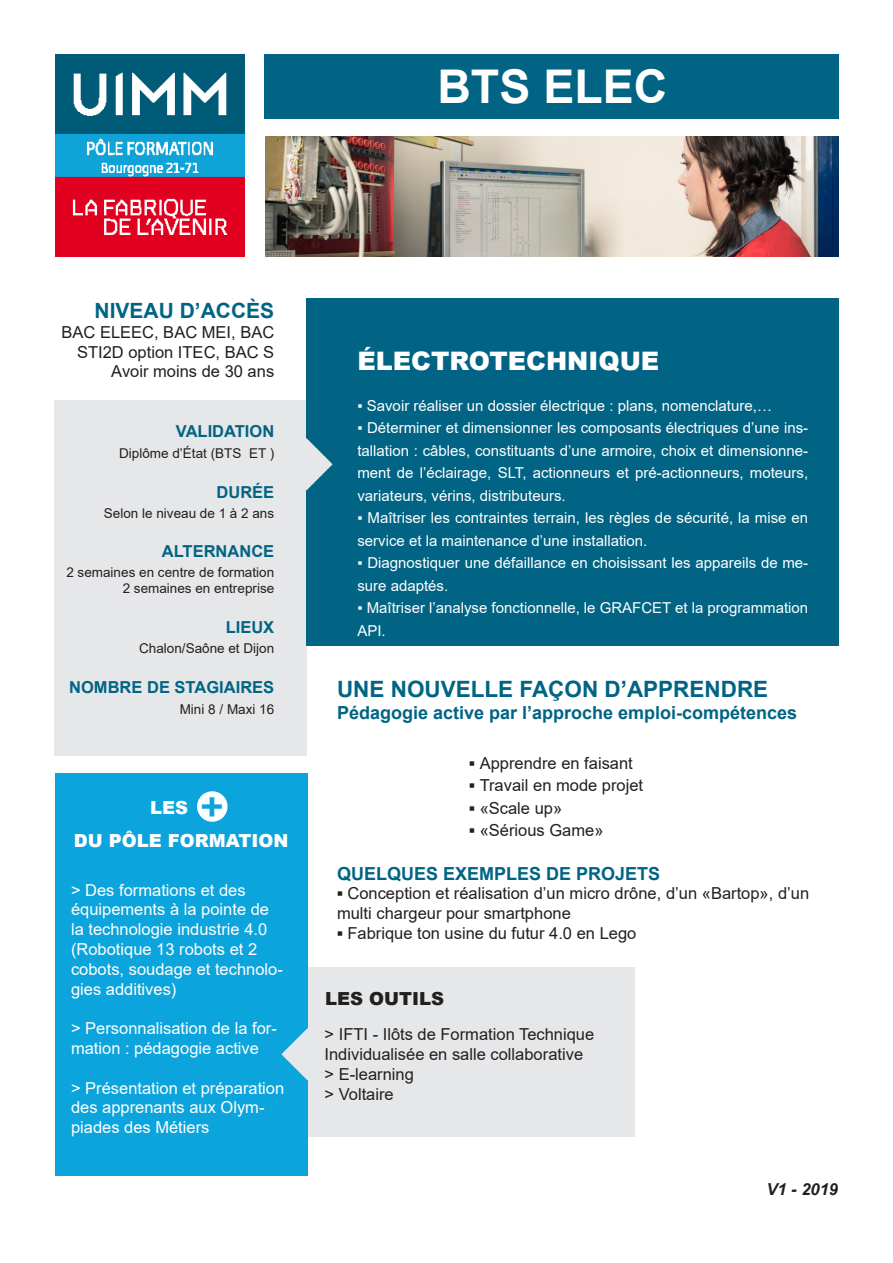
<style>
.page{position:relative;width:893px;height:1263px;background:#fff}
.page>*{position:absolute;margin:0;border:0;box-sizing:border-box;transform-origin:0 0}
.t1{font:700 46.5px "Arial";color:#fff}
.t2{font:35.7px "Blackoak Std";color:#0ca4dc}
.t3{font:900 25.5px "Arial";color:#fff}
.t4{font:700 22.5px "Arial";color:#016484}
.t5{font:700 21px "Arial";color:#016484}
.t6{font:700 18px "Arial";color:#016484}
.t7{font:900 18px "Arial";color:#fff}
.t8{font:900 18px "Arial";color:#231f20}
.t9{font:16.5px/19.8px "Arial";color:#231f20;text-align:right}
.t10{font:16.5px/19.8px "Arial";color:#fff}
.t11{font:700 16.5px "Arial";color:#016484}
.t12{font:italic 700 16.5px "Arial";color:#231f20}
.t13{font:15px/22.5px "Arial";color:#fff}
.t14{font:13.5px "Arial";color:#231f20}
.s1{font-weight:700}
</style>
<div class="page">
<div style="left:55px;top:400px;width:252px;height:356px;background:#e6e7e9"></div>
<div style="left:307px;top:967px;width:328px;height:170px;background:#e6e7e9"></div>
<div style="left:265px;top:54px;width:574px;height:65px;background:#016484"></div>
<div style="left:306px;top:298px;width:533px;height:348px;background:#016484"></div>
<img style="left:266px;top:136px;width:573px;height:120px">
<svg style="left:306px;top:438px;width:27px;height:52px"></svg>
<img style="left:55px;top:54px;width:189px;height:202px">
<div style="left:55px;top:773px;width:252px;height:402px;background:#0ca4dc"></div>
<div style="left:197px;top:791px;width:31px;height:31px;background:#fff;border-radius:50%"></div>
<svg style="left:281px;top:1028px;width:27px;height:52px"></svg>
<p class="t1" style="left:437px;top:53px;width:231px">BTS ELEC</p>
<p class="t5" style="left:95px;top:296px;width:181px">NIVEAU D’ACCÈS</p>
<p class="t9" style="left:62px;top:322px;width:214px">BAC ELEEC, BAC MEI, BAC<br>STI2D option ITEC, BAC S</p>
<p class="t9" style="left:111px;top:362px;width:164px">Avoir moins de 30 ans</p>
<p class="t11" style="left:176px;top:420px;width:100px">VALIDATION</p>
<p class="t14" style="left:119px;top:444px;width:157px">Diplôme d’État (BTS ET )</p>
<p class="t11" style="left:216px;top:480px;width:59px">DURÉE</p>
<p class="t14" style="left:104px;top:503px;width:172px">Selon le niveau de 1 à 2 ans</p>
<p class="t11" style="left:162px;top:540px;width:114px">ALTERNANCE</p>
<p class="t14" style="left:66px;top:563px;width:209px">2 semaines en centre de formation</p>
<p class="t14" style="left:123px;top:579px;width:153px">2 semaines en entreprise</p>
<p class="t11" style="left:226px;top:615px;width:50px">LIEUX</p>
<p class="t14" style="left:139px;top:639px;width:137px">Chalon/Saône et Dijon</p>
<p class="t11" style="left:69px;top:676px;width:207px">NOMBRE DE STAGIAIRES</p>
<p class="t14" style="left:180px;top:700px;width:96px">Mini 8 / Maxi 16</p>
<p class="t2" style="left:200px;top:780px;width:25px">+</p>
<p class="t7" style="left:150px;top:794px;width:63px">LES +</p>
<p class="t7" style="left:74px;top:827px;width:216px">DU PÔLE FORMATION</p>
<p class="t10" style="left:71px;top:880px;width:213px">&gt; Des formations et des équipements à la pointe de la technologie industrie 4.0 (Robotique 13 robots et 2 cobots, soudage et technolo&shy;gies additives)</p>
<p class="t10" style="left:71px;top:1018px;width:207px">&gt; Personnalisation de la for&shy;mation : pédagogie active</p>
<p class="t10" style="left:71px;top:1078px;width:215px">&gt; Présentation et préparation des apprenants aux Olym&shy;piades des Métiers</p>
<p class="t3" style="left:357px;top:342px;width:304px">ÉLECTROTECHNIQUE</p>
<p class="t13" style="left:357px;top:394px;width:416px">▪ Savoir réaliser un dossier électrique : plans, nomenclature,…</p>
<p class="t13" style="left:357px;top:417px;width:452px;text-align:justify">▪ Déterminer et dimensionner les composants électriques d’une ins&shy;tallation : câbles, constituants d’une armoire, choix et dimensionne&shy;ment de l’éclairage, SLT, actionneurs et pré-actionneurs, moteurs, variateurs, vérins, distributeurs.</p>
<p class="t13" style="left:357px;top:507px;width:452px">▪ Maîtriser les contraintes terrain, les règles de sécurité, la mise en service et la maintenance d’une installation.</p>
<p class="t13" style="left:357px;top:552px;width:452px">▪ Diagnostiquer une défaillance en choisissant les appareils de me&shy;sure adaptés.</p>
<p class="t13" style="left:357px;top:597px;width:452px">▪ Maîtriser l’analyse fonctionnelle, le GRAFCET et la programmation<br>API.</p>
<p class="t4" style="left:337px;top:674px;width:433px">UNE NOUVELLE FAÇON D’APPRENDRE</p>
<p class="t6" style="left:337px;top:700px;width:462px">Pédagogie active par l’approche emploi-compétences</p>
<p class="t9" style="left:469px;top:753px;width:165px"><span class="s1">▪</span> Apprendre en faisant</p>
<p class="t9" style="left:469px;top:775px;width:175px"><span class="s1">▪</span> Travail en mode projet</p>
<p class="t9" style="left:469px;top:798px;width:94px"><span class="s1">▪</span> «Scale up»</p>
<p class="t9" style="left:469px;top:820px;width:136px"><span class="s1">▪</span> «Sérious Game»</p>
<p class="t6" style="left:337px;top:860px;width:325px">QUELQUES EXEMPLES DE PROJETS</p>
<p class="t9" style="left:337px;top:883px;width:474px;text-align:left"><span class="s1">▪</span> Conception et réalisation d’un micro drône, d’un «Bartop», d’un multi chargeur pour smartphone</p>
<p class="t9" style="left:337px;top:923px;width:301px"><span class="s1">▪</span> Fabrique ton usine du futur 4.0 en Lego</p>
<p class="t8" style="left:325px;top:985px;width:120px">LES OUTILS</p>
<p class="t9" style="left:325px;top:1024px;width:271px">&gt; IFTI - Ilôts de Formation Technique</p>
<p class="t9" style="left:325px;top:1044px;width:260px">Individualisée en salle collaborative</p>
<p class="t9" style="left:325px;top:1064px;width:91px">&gt; E-learning</p>
<p class="t9" style="left:325px;top:1084px;width:71px">&gt; Voltaire</p>
<p class="t12" style="left:766px;top:1178px;width:73px">V1 - 2019</p>
</div>
